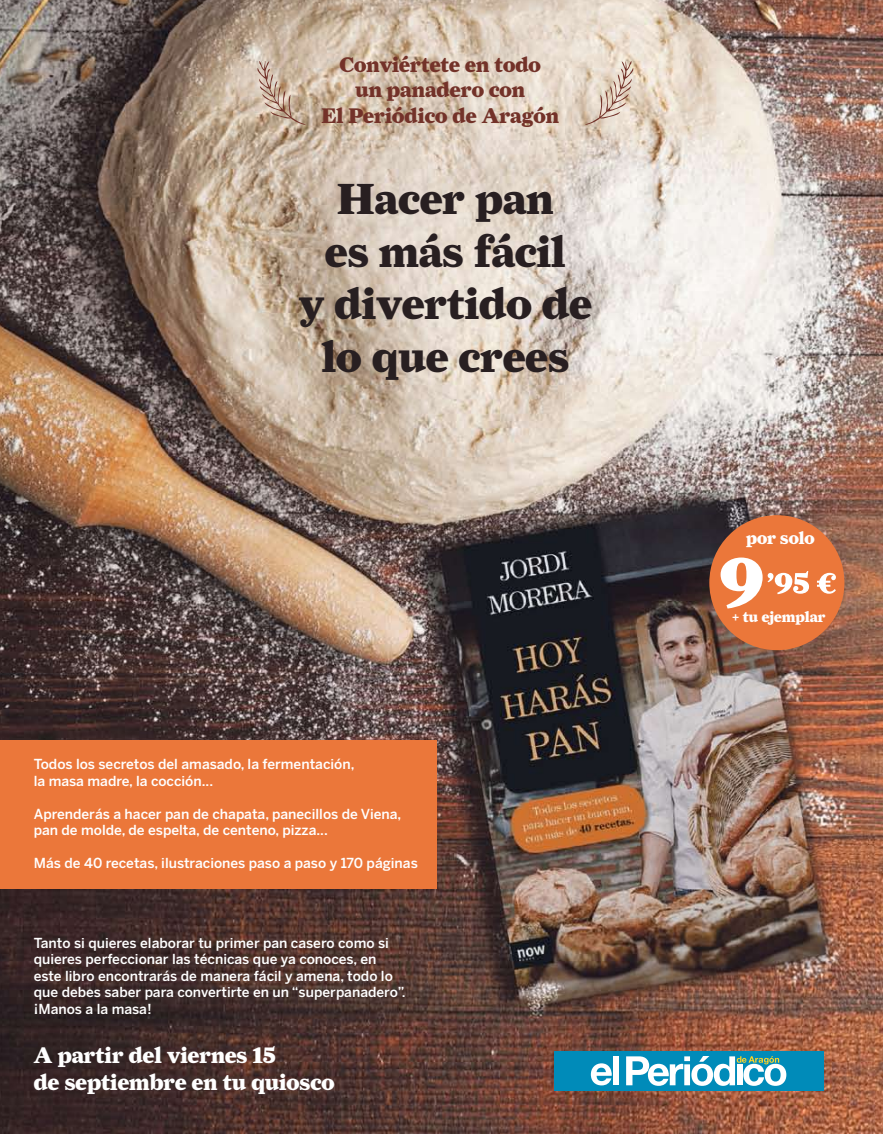
<style>
.page{position:relative;width:883px;height:1134px;background:#fff}
.page>*{position:absolute;margin:0;border:0;box-sizing:border-box;transform-origin:0 0}
.t1{font:900 43.75px/52.5px "Farnham Display Std";color:#281f21;text-align:center}
.t2{font:900 22.5px/27px "Farnham Display Std";color:#fff}
.t3{font:900 21.25px/25.5px "Farnham Display Std";color:#733229;text-align:center}
.t4{font:900 17.5px "Farnham Display Std";color:#fff}
.t5{font:900 15px "Farnham Display Std";color:#fff}
.t6{font:500 13.75px/16.5px "Benton Sans";color:#fff}
</style>
<div class="page">
<img style="left:0;top:0;width:882px;height:1134px">
<svg style="left:256px;top:61px;width:50px;height:64px;background:#c4ab97"></svg>
<svg style="left:584px;top:61px;width:50px;height:64px;background:#dac8b8"></svg>
<div style="left:0;top:740px;width:436px;height:148px;background:#eb773a"></div>
<div style="left:554px;top:1051px;width:270px;height:39px;background:#008bb9"></div>
<svg style="left:590px;top:1063px;width:22px;height:22px"></svg>
<div style="left:613px;top:1056px;width:6px;height:29px;background:#fff"></div>
<svg style="left:626px;top:1056px;width:160px;height:30px"></svg>
<div style="left:709px;top:515px;width:135px;height:135px;background:#eb773a;border-radius:50%"></div>
<svg style="left:720px;top:557px;width:88px;height:51px"></svg>
<svg style="left:817px;top:573px;width:18px;height:21px"></svg>
<h3 class="t3" style="left:321px;top:52px;width:239px">Conviértete en todo<br>un panadero con<br>El Periódico de Aragón</h3>
<h1 class="t1" style="left:298px;top:172px;width:295px">Hacer pan<br>es más fácil<br>y divertido de lo que crees</h1>
<p class="t6" style="left:34px;top:756px;width:322px">Todos los secretos del amasado, la fermentación, la masa madre, la cocción...</p>
<p class="t6" style="left:34px;top:805px;width:369px">Aprenderás a hacer pan de chapata, panecillos de Viena, pan de molde, de espelta, de centeno, pizza...</p>
<p class="t6" style="left:34px;top:855px;width:385px">Más de 40 recetas, ilustraciones paso a paso y 170 páginas</p>
<p class="t6" style="left:34px;top:934px;width:373px">Tanto si quieres elaborar tu primer pan casero como si quieres perfeccionar las técnicas que ya conoces, en este libro encontrarás de manera fácil y amena, todo lo que debes saber para convertirte en un “superpanadero”. ¡Manos a la masa!</p>
<h2 class="t2" style="left:34px;top:1041px;width:302px">A partir del viernes 15<br>de septiembre en tu quiosco</h2>
<p class="t4" style="left:745px;top:527px;width:70px">por solo</p>
<p class="t5" style="left:731px;top:607px;width:95px">+ tu ejemplar</p>
</div>
